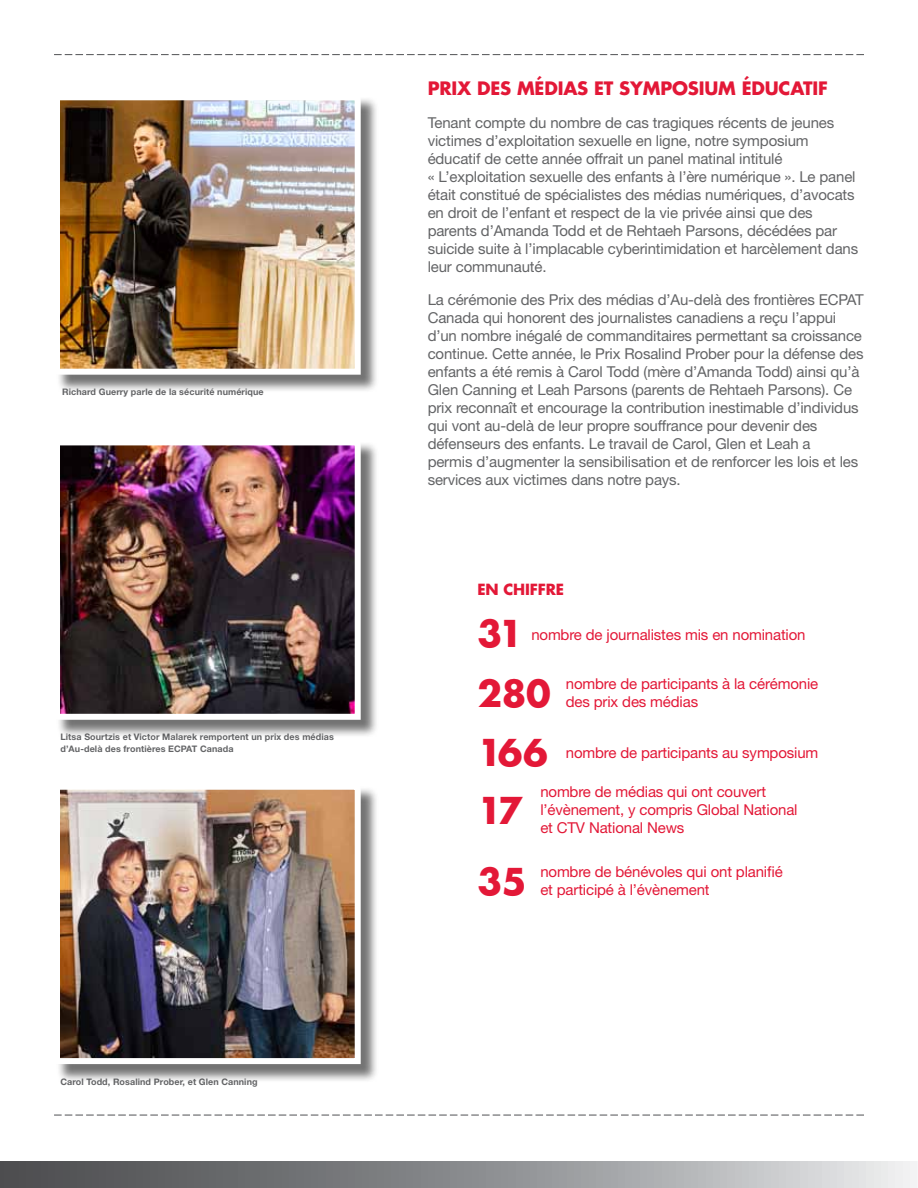
<style>
.page{position:relative;width:918px;height:1188px;background:#fff}
.page>*{position:absolute;margin:0;border:0;box-sizing:border-box;transform-origin:0 0}
.t1{font:700 36px "Futura";letter-spacing:-.01em;color:#e31837}
.t2{font:700 18px "Futura";letter-spacing:-.01em;color:#e31837}
.t3{font:15px/18px "Helvetica Neue";letter-spacing:-.01em;color:#636466}
.t4{font:15px/18px "Helvetica Neue";letter-spacing:-.01em;color:#e31837}
.t5{font:700 15px "Futura";letter-spacing:-.01em;color:#e31837}
.t6{font:700 9px/12px "Helvetica Neue";letter-spacing:.01em;color:#636466}
</style>
<div class="page">
<svg style="left:0;top:1161px;width:917px;height:27px;background:#909194"></svg>
<svg style="left:54px;top:54px;width:810px;height:1px"></svg>
<svg style="left:54px;top:1114px;width:810px;height:2px"></svg>
<div style="left:56px;top:97px;width:323px;height:297px;background:#000;opacity:.55"></div>
<img style="left:61px;top:101px;width:293px;height:267px">
<div style="left:54px;top:94px;width:307px;height:281px;border:6px solid #fff"></div>
<div style="left:56px;top:442px;width:323px;height:297px;background:#000;opacity:.55"></div>
<img style="left:61px;top:446px;width:293px;height:267px">
<div style="left:54px;top:439px;width:307px;height:281px;border:6px solid #fff"></div>
<div style="left:56px;top:786px;width:323px;height:297px;background:#000;opacity:.55"></div>
<img style="left:61px;top:791px;width:293px;height:266px">
<div style="left:54px;top:784px;width:307px;height:280px;border:6px solid #fff"></div>
<p class="t6" style="left:62px;top:386px;width:203px">Richard Guerry parle de la sécurité numérique</p>
<p class="t6" style="left:60px;top:731px;width:275px">Litsa Sourtzis et Victor Malarek remportent un prix des médias d’Au-delà des frontières ECPAT Canada</p>
<p class="t6" style="left:60px;top:1075px;width:199px">Carol Todd, Rosalind Prober, et Glen Canning</p>
<p class="t2" style="left:428px;top:76px;width:402px">PRIX DES MÉDIAS ET SYMPOSIUM ÉDUCATIF</p>
<p class="t3" style="left:428px;top:114px;width:432px">Tenant compte du nombre de cas tragiques récents de jeunes victimes d’exploitation sexuelle en ligne, notre symposium éducatif de cette année offrait un panel matinal intitulé<br>« L’exploitation sexuelle des enfants à l’ère numérique ». Le panel était constitué de spécialistes des médias numériques, d’avocats en droit de l’enfant et respect de la vie privée ainsi que des parents d’Amanda Todd et de Rehtaeh Parsons, décédées par suicide suite à l’implacable cyberintimidation et harcèlement dans leur communauté.</p>
<p class="t3" style="left:428px;top:291px;width:438px">La cérémonie des Prix des médias d’Au-delà des frontières ECPAT Canada qui honorent des journalistes canadiens a reçu l’appui d’un nombre inégalé de commanditaires permettant sa croissance continue. Cette année, le Prix Rosalind Prober pour la défense des enfants a été remis à Carol Todd (mère d’Amanda Todd) ainsi qu’à Glen Canning et Leah Parsons (parents de Rehtaeh Parsons). Ce prix reconnaît et encourage la contribution inestimable d’individus qui vont au-delà de leur propre souffrance pour devenir des défenseurs des enfants. Le travail de Carol, Glen et Leah a<br>permis d’augmenter la sensibilisation et de renforcer les lois et les services aux victimes dans notre pays.</p>
<p class="t5" style="left:477px;top:579px;width:88px">EN CHIFFRE</p>
<h1 class="t1" style="left:477px;top:609px;width:47px">31</h1>
<p class="t4" style="left:531px;top:625px;width:276px">nombre de journalistes mis en nomination</p>
<h1 class="t1" style="left:477px;top:669px;width:75px">280</h1>
<p class="t4" style="left:566px;top:675px;width:254px">nombre de participants à la cérémonie des prix des médias</p>
<h1 class="t1" style="left:477px;top:727px;width:72px">166</h1>
<p class="t4" style="left:566px;top:744px;width:254px">nombre de participants au symposium</p>
<h1 class="t1" style="left:477px;top:786px;width:47px">17</h1>
<p class="t4" style="left:540px;top:783px;width:259px">nombre de médias qui ont couvert l’évènement, y compris Global National et CTV National News</p>
<h1 class="t1" style="left:477px;top:856px;width:51px">35</h1>
<p class="t4" style="left:540px;top:862px;width:244px">nombre de bénévoles qui ont planifié et participé à l’évènement</p>
</div>
